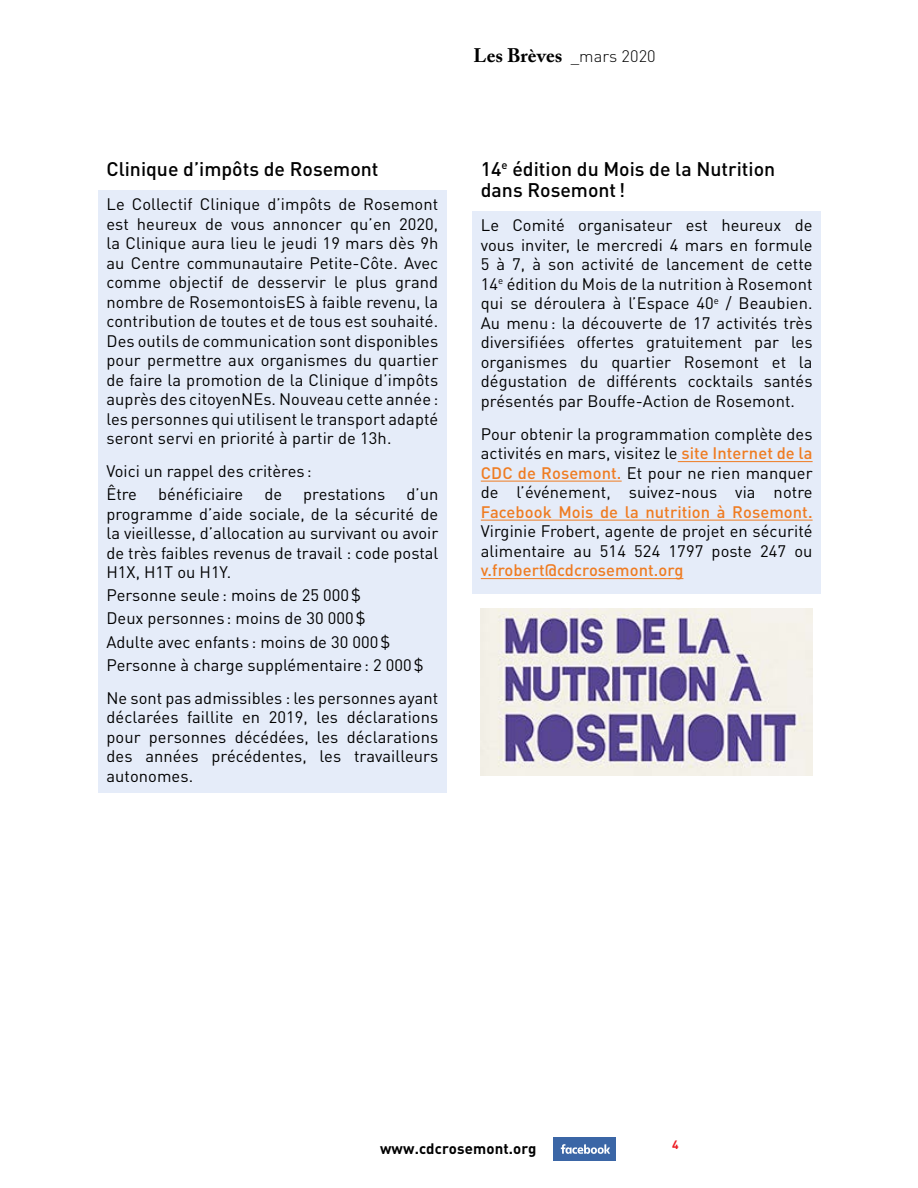
<style>
.page{position:relative;width:918px;height:1188px;background:#fff}
.page>*{position:absolute;margin:0;border:0;box-sizing:border-box;transform-origin:0 0}
.t1{font:500 19.5px/21px "DIN";color:#000}
.t2{font:700 19.5px "Adobe Caslon Pro";letter-spacing:.005em;color:#000}
.t3{font:16.5px/19.5px "DIN Pro";color:#000;text-align:justify}
.t4{font:500 16.5px "DIN Pro";letter-spacing:.005em;color:#ef7c22}
.t5{font:700 15px "DIN Pro";letter-spacing:.01em;color:#000}
.t6{font:700 12px "DIN Pro";color:#ed1d24}
.s1{font-family:"DIN Pro";font-weight:300;font-size:16.5px}
.s2{font-weight:500;color:#ef7c22}
</style>
<div class="page">
<div style="left:554px;top:1137px;width:62px;height:24px;background:#3b66a6"></div>
<svg style="left:561px;top:1144px;width:49px;height:10px"></svg>
<div style="left:472px;top:212px;width:349px;height:382px;background:#e5ecf9"></div>
<div style="left:98px;top:190px;width:349px;height:603px;background:#e5ecf9"></div>
<hr style="left:678px;top:461px;width:135px;height:1px;background:#ef7c22">
<hr style="left:481px;top:481px;width:141px;height:1px;background:#ef7c22">
<hr style="left:481px;top:520px;width:332px;height:1px;background:#ef7c22">
<hr style="left:481px;top:578px;width:202px;height:1px;background:#ef7c22">
<img style="left:481px;top:608px;width:332px;height:167px">
<p class="t2" style="left:473px;top:44px;width:184px">Les Brèves <span class="s1">_mars 2020</span></p>
<p class="t1" style="left:106px;top:158px;width:274px">Clinique d’impôts de Rosemont</p>
<p class="t3" style="left:106px;top:194px;width:333px">Le Collectif Clinique d’impôts de Rosemont est heureux de vous annoncer qu’en 2020, la Clinique aura lieu le jeudi 19 mars dès 9h au Centre communautaire Petite-Côte. Avec comme objectif de desservir le plus grand nombre de RosemontoisES à faible revenu, la contribution de toutes et de tous est souhaité.<br>Des outils de communication sont disponibles pour permettre aux organismes du quartier de faire la promotion de la Clinique d’impôts auprès des citoyenNEs. Nouveau cette année : les personnes qui utilisent le transport adapté seront servi en priorité à partir de 13h.</p>
<p class="t3" style="left:106px;top:459px;width:207px;line-height:23px">Voici un rappel des critères :<br>Être</p>
<p class="t3" style="left:158px;top:484px;width:87px">bénéficiaire</p>
<p class="t3" style="left:264px;top:484px;width:19px">de</p>
<p class="t3" style="left:303px;top:484px;width:84px">prestations</p>
<p class="t3" style="left:106px;top:484px;width:333px;text-indent:300px">d’un programme d’aide sociale, de la sécurité de la vieillesse, d’allocation au survivant ou avoir de très faibles revenus de travail : code postal H1X, H1T ou H1Y.</p>
<p class="t3" style="left:106px;top:583px;width:319px;line-height:23px;text-align:left">Personne seule: moins de 25 000$<br>Deux personnes : moins de 30 000$<br>Adulte avec enfants : moins de 30 000$ Personne à charge supplémentaire: 2 000$</p>
<p class="t3" style="left:106px;top:687px;width:333px">Ne sont pas admissibles : les personnes ayant déclarées faillite en 2019, les déclarations pour personnes décédées, les déclarations des années précédentes, les travailleurs autonomes.</p>
<p class="t1" style="left:481px;top:158px;width:296px">14<sup>e</sup> édition du Mois de la Nutrition dans Rosemont!</p>
<p class="t3" style="left:481px;top:215px;width:333px">Le Comité organisateur est heureux de vous inviter, le mercredi 4 mars en formule 5 à 7, à son activité de lancement de cette 14<sup>e</sup> édition du Mois de la nutrition à Rosemont qui se déroulera à l’Espace 40<sup>e</sup> / Beaubien.<br>Au menu: la découverte de 17 activités très diversifiées offertes gratuitement par les organismes du quartier Rosemont et la dégustation de différents cocktails santés présentés par Bouffe-Action de Rosemont.</p>
<p class="t3" style="left:481px;top:424px;width:333px">Pour obtenir la programmation complète des activités en mars, visitez le <span class="s2">site Internet de la CDC de Rosemont.</span> Et pour ne rien manquer de l’événement, suivez-nous via notre</p>
<p class="t4" style="left:481px;top:501px;width:333px">Facebook Mois de la nutrition à Rosemont.</p>
<p class="t3" style="left:481px;top:521px;width:333px">Virginie Frobert, agente de projet en sécurité alimentaire au 514 524 1797 poste 247 ou</p>
<p class="t4" style="left:481px;top:559px;width:204px">v.frobert@cdcrosemont.org</p>
<p class="t5" style="left:380px;top:1138px;width:158px">www.cdcrosemont.org</p>
<p class="t6" style="left:672px;top:1137px;width:8px">4</p>
</div>
